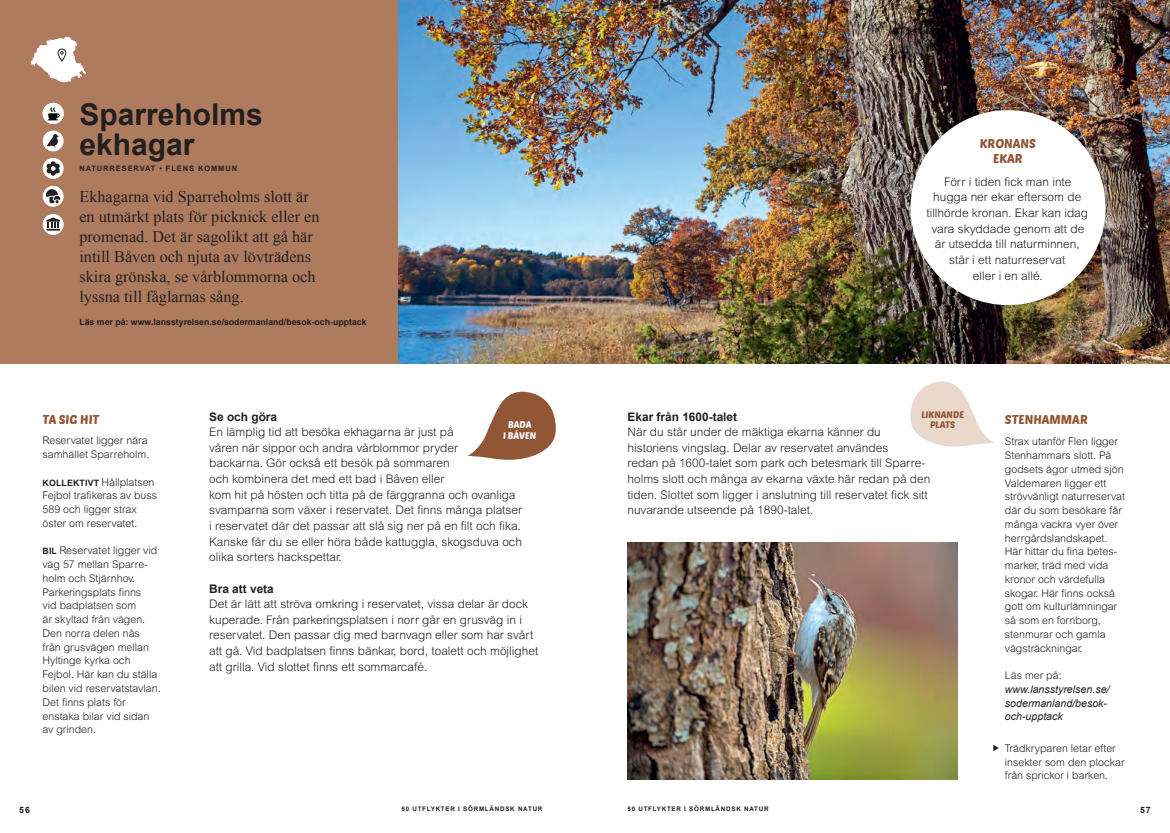
<style>
.page{position:relative;width:1170px;height:833px;background:#fff}
.page>*{position:absolute;margin:0;border:0;box-sizing:border-box;transform-origin:0 0}
.t1{font:700 30px/30px "Arial";color:#231f20}
.t2{font:16.25px/20px "Times New Roman";color:#231f20}
.t3{font:12.5px/15px "Poetsen One";color:#915635;text-align:center}
.t4{font:300 11.88px/15.6px "Arial MT Std";color:#231f20}
.t5{font:700 11.88px "Arial";color:#231f20}
.t6{font:300 10.62px/13.8px "Arial MT Std";color:#231f20}
.t7{font:italic 10.62px/13.8px "Arial";color:#231f20}
.t8{font:9.38px/10.6px "Poetsen One";color:#915635;text-align:center}
.t9{font:9.38px/10.6px "Poetsen One";color:#fff;text-align:center}
.t10{font:700 8.75px "Arial";color:#231f20}
.t11{font:700 7.5px "Arial";letter-spacing:.12em;color:#231f20}
.t12{font:700 6.25px "Arial";letter-spacing:.12em;color:#231f20}
.s1{font-family:"Arial";font-weight:700;font-size:8.75px}
</style>
<div class="page">
<img style="left:398px;top:0;width:771px;height:364px">
<div style="left:0;top:0;width:398px;height:364px;background:#ae7b5e"></div>
<svg style="left:468px;top:391px;width:88px;height:69px"></svg>
<div style="left:910px;top:110px;width:195px;height:195px;background:#fff;border-radius:50%"></div>
<img style="left:627px;top:543px;width:330px;height:237px">
<div style="left:42px;top:103px;width:22px;height:21px;background:#fff;border-radius:50%"></div>
<svg style="left:48px;top:107px;width:12px;height:13px"></svg>
<svg style="left:30px;top:37px;width:56px;height:45px"></svg>
<svg style="left:42px;top:158px;width:22px;height:21px"></svg>
<svg style="left:47px;top:161px;width:13px;height:15px"></svg>
<svg style="left:42px;top:130px;width:22px;height:22px"></svg>
<svg style="left:47px;top:134px;width:12px;height:13px"></svg>
<svg style="left:42px;top:214px;width:22px;height:21px"></svg>
<svg style="left:46px;top:218px;width:14px;height:13px"></svg>
<svg style="left:42px;top:186px;width:22px;height:21px"></svg>
<svg style="left:46px;top:189px;width:14px;height:14px"></svg>
<svg style="left:910px;top:381px;width:83px;height:66px"></svg>
<h1 class="t1" style="left:79px;top:100px;width:185px">Sparreholms ekhagar</h1>
<p class="t11" style="left:79px;top:164px;width:159px">NATURRESERVAT • FLENS KOMMUN</p>
<h2 class="t2" style="left:79px;top:186px;width:242px">Ekhagarna vid Sparreholms slott är en utmärkt plats för picknick eller en promenad. Det är sagolikt att gå här intill Båven och njuta av lövträdens skira grönska, se vårblommorna och lyssna till fåglarnas sång.</h2>
<p class="t10" style="left:79px;top:316px;width:289px">Läs mer på: www.lansstyrelsen.se/sodermanland/besok-och-upptack</p>
<p class="t3" style="left:43px;top:412px;width:58px">TA SIG HIT</p>
<p class="t6" style="left:43px;top:434px;width:108px">Reservatet ligger nära samhället Sparreholm.</p>
<p class="t6" style="left:43px;top:475px;width:116px"><span class="s1">KOLLEKTIVT</span> Hållplatsen<br>Fejbol trafikeras av buss<br>589 och ligger strax öster om reservatet.</p>
<p class="t6" style="left:43px;top:544px;width:120px"><span class="s1">BIL</span> Reservatet ligger vid väg 57 mellan Sparre&shy;holm och Stjärnhov.<br>Parkeringsplats finns<br>vid badplatsen som<br>är skyltad från vägen.<br>Den norra delen nås från grusvägen mellan<br>Hyltinge kyrka och<br>Fejbol. Här kan du ställa bilen vid reservatstavlan.<br>Det finns plats för enstaka bilar vid sidan av grinden.</p>
<p class="t5" style="left:209px;top:408px;width:69px">Se och göra</p>
<p class="t4" style="left:209px;top:424px;width:314px">En lämplig tid att besöka ekhagarna är just på<br>våren när sippor och andra vårblommor pryder<br>backarna. Gör också ett besök på sommaren<br>och kombinera det med ett bad i Båven eller<br>kom hit på hösten och titta på de färggranna och ovanliga svamparna som växer i reservatet. Det finns många platser i reservatet där det passar att slå sig ner på en filt och fika.<br>Kanske får du se eller höra både kattuggla, skogsduva och olika sorters hackspettar.</p>
<p class="t5" style="left:209px;top:580px;width:66px">Bra att veta</p>
<p class="t4" style="left:209px;top:596px;width:330px">Det är lätt att ströva omkring i reservatet, vissa delar är dock kuperade. Från parkeringsplatsen i norr går en grusväg in i reservatet. Den passar dig med barnvagn eller som har svårt att gå. Vid badplatsen finns bänkar, bord, toalett och möjlighet att grilla. Vid slottet finns ett sommarcafé.</p>
<p class="t9" style="left:503px;top:419px;width:35px">BADA<br>I BÅVEN</p>
<p class="t3" style="left:979px;top:136px;width:58px">KRONANS<br>EKAR</p>
<p class="t4" style="left:926px;top:174px;width:163px;text-align:center">Förr i tiden fick man inte hugga ner ekar eftersom de tillhörde kronan. Ekar kan idag vara skyddade genom att de är utsedda till naturminnen, står i ett naturreservat<br>eller i en allé.</p>
<p class="t8" style="left:921px;top:409px;width:44px">LIKNANDE<br>PLATS</p>
<p class="t5" style="left:627px;top:408px;width:111px">Ekar från 1600-talet</p>
<p class="t4" style="left:627px;top:424px;width:304px">När du står under de mäktiga ekarna känner du historiens vingslag. Delar av reservatet användes<br>redan på 1600-talet som park och betesmark till Sparre&shy;holms slott och många av ekarna växte här redan på den tiden. Slottet som ligger i anslutning till reservatet fick sitt nuvarande utseende på 1890-talet.</p>
<p class="t3" style="left:1004px;top:412px;width:84px">STENHAMMAR</p>
<p class="t6" style="left:1004px;top:434px;width:121px">Strax utanför Flen ligger<br>Stenhammars slott. På godsets ägor utmed sjön<br>Valdemaren ligger ett strövvänligt naturreservat där du som besökare får många vackra vyer över herrgårdslandskapet.<br>Här hittar du fina betes&shy;marker, träd med vida kronor och värdefulla skogar. Här finns också gott om kulturlämningar så som en fornborg, stenmurar och gamla vägsträckningar.</p>
<p class="t6" style="left:1004px;top:668px;width:58px">Läs mer på:</p>
<p class="t7" style="left:1004px;top:682px;width:106px">www.lansstyrelsen.se/ sodermanland/besok&shy;och-upptack</p>
<p class="t6" style="left:1004px;top:741px;width:121px">Trädkryparen letar efter insekter som den plockar från sprickor i barken.</p>
<p class="t10" style="left:19px;top:804px;width:12px">56</p>
<p class="t12" style="left:401px;top:804px;width:142px">50 UTFLYKTER I SÖRMLÄNDSK NATUR</p>
<p class="t12" style="left:627px;top:804px;width:142px">50 UTFLYKTER I SÖRMLÄNDSK NATUR</p>
<p class="t10" style="left:1139px;top:804px;width:12px">57</p>
</div>
